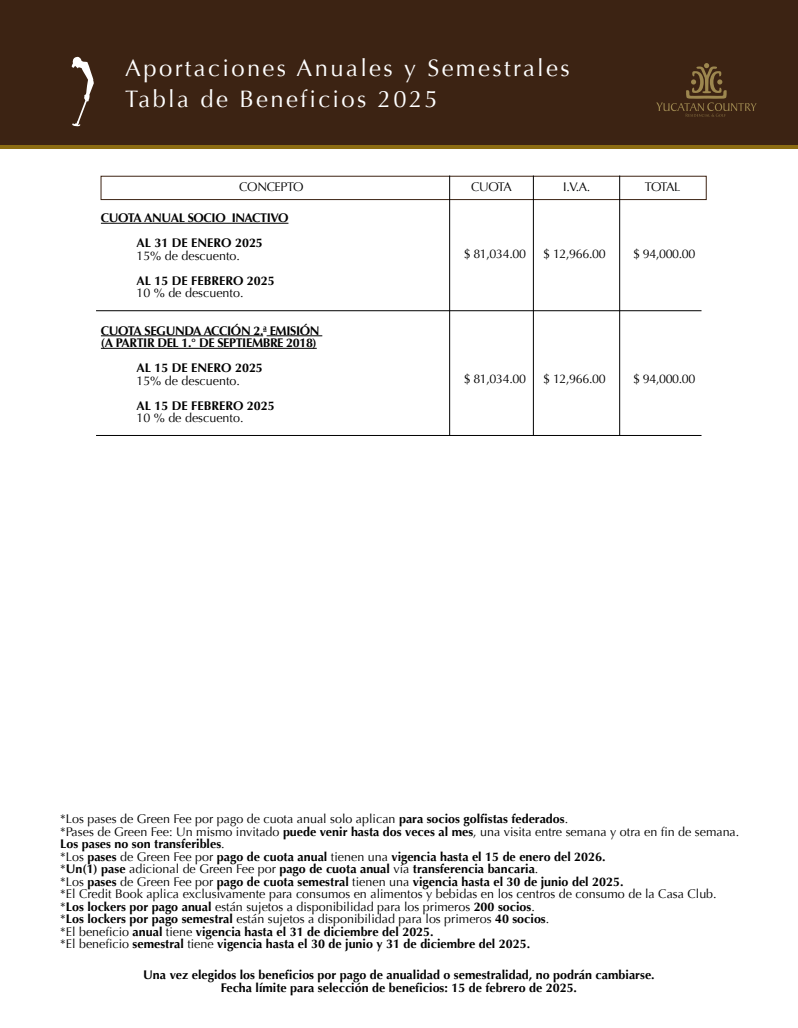
<style>
.page{position:relative;width:798px;height:1028px;background:#fff}
.page>*{position:absolute;margin:0;border:0;box-sizing:border-box;transform-origin:0 0}
.t1{font:23.75px/31.4px "Optima";letter-spacing:.1em;color:#fff}
.t2{font:12.5px/12.5px "Optima";color:#000}
.t3{font:700 12.5px/12.5px "Optima";color:#000;text-align:center}
.t4{font:700 12.5px/25px "Optima";letter-spacing:-.03em;color:#000}
.t5{font:12.5px "Optima";letter-spacing:-.03em;color:#000}
.s1{font-weight:700}
</style>
<div class="page">
<div style="left:0;top:0;width:797px;height:145px;background:#3c2313"></div>
<hr style="left:0;top:145px;width:797px;height:4px;background:#8c6c12">
<svg style="left:72px;top:57px;width:22px;height:69px"></svg>
<svg style="left:656px;top:63px;width:100px;height:54px"></svg>
<hr style="left:101px;top:223px;width:187px;height:1px;background:#000">
<hr style="left:96px;top:310px;width:605px;height:1px;background:#000">
<div style="left:101px;top:176px;width:605px;height:24px;border:1px solid #3c2313"></div>
<hr style="left:533px;top:175px;width:1px;height:260px;background:#000">
<hr style="left:619px;top:175px;width:1px;height:260px;background:#000">
<hr style="left:101px;top:335px;width:162px;height:1px;background:#000">
<hr style="left:266px;top:335px;width:56px;height:1px;background:#000">
<hr style="left:101px;top:348px;width:215px;height:1px;background:#000">
<hr style="left:96px;top:435px;width:605px;height:1px;background:#000">
<hr style="left:449px;top:175px;width:1px;height:260px;background:#000">
<h1 class="t1" style="left:125px;top:53px;width:446px">Aportaciones Anuales y Semestrales<br>Tabla de Beneficios 2025</h1>
<p class="t5" style="left:239px;top:179px;width:66px">CONCEPTO</p>
<p class="t4" style="left:136px;top:205px;width:153px;text-indent:-35px">CUOTA ANUAL SOCIO INACTIVO<br>AL 31 DE ENERO 2025</p>
<p class="t2" style="left:136px;top:249px;width:105px">15% de descuento.</p>
<p class="t3" style="left:136px;top:274px;width:140px">AL 15 DE FEBRERO 2025</p>
<p class="t2" style="left:136px;top:287px;width:108px">10 % de descuento.</p>
<p class="t4" style="left:101px;top:324px;width:220px;line-height:12.5px">CUOTA SEGUNDA ACCIÓN 2.<sup>a</sup> EMISIÓN (A PARTIR DEL 1.° DE SEPTIEMBRE 2018)</p>
<p class="t3" style="left:136px;top:362px;width:128px">AL 15 DE ENERO 2025</p>
<p class="t2" style="left:136px;top:374px;width:105px">15% de descuento.</p>
<p class="t3" style="left:136px;top:399px;width:140px">AL 15 DE FEBRERO 2025</p>
<p class="t2" style="left:136px;top:412px;width:108px">10 % de descuento.</p>
<p class="t2" style="left:471px;top:181px;width:42px">CUOTA</p>
<p class="t2" style="left:563px;top:181px;width:29px">I.V.A.</p>
<p class="t2" style="left:644px;top:181px;width:37px">TOTAL</p>
<p class="t2" style="left:463px;top:248px;width:64px">$ 81,034.00</p>
<p class="t2" style="left:543px;top:248px;width:64px">$ 12,966.00</p>
<p class="t2" style="left:633px;top:248px;width:64px">$ 94,000.00</p>
<p class="t2" style="left:463px;top:372px;width:64px">$ 81,034.00</p>
<p class="t2" style="left:543px;top:372px;width:64px">$ 12,966.00</p>
<p class="t2" style="left:633px;top:372px;width:64px">$ 94,000.00</p>
<p class="t2" style="left:60px;top:813px;width:680px">*Los pases de Green Fee por pago de cuota anual solo aplican <span class="s1">para socios golfistas federados</span>.<br>*Pases de Green Fee: Un mismo invitado <span class="s1">puede venir hasta dos veces al mes</span>, una visita entre semana y otra en fin de semana.<br><span class="s1">Los pases no son transferibles</span>.<br>*Los <span class="s1">pases</span> de Green Fee por <span class="s1">pago de cuota anual</span> tienen una <span class="s1">vigencia hasta el 15 de enero del 2026.<br></span>*<span class="s1">Un(1) pase</span> adicional de Green Fee por <span class="s1">pago de cuota anual</span> vía <span class="s1">transferencia bancaria</span>.<br>*Los <span class="s1">pases</span> de Green Fee por <span class="s1">pago de cuota semestral</span> tienen una <span class="s1">vigencia hasta el 30 de junio del 2025.<br></span>*El Credit Book aplica exclusivamente para consumos en alimentos y bebidas en los centros de consumo de la Casa Club. *<span class="s1">Los lockers por pago anual</span> están sujetos a disponibilidad para los primeros <span class="s1">200 socios</span>.<br>*<span class="s1">Los lockers por pago semestral</span> están sujetos a disponibilidad para los primeros <span class="s1">40 socios</span>.<br>*El beneficio <span class="s1">anual</span> tiene <span class="s1">vigencia hasta el 31 de diciembre del 2025.<br></span>*El beneficio <span class="s1">semestral</span> tiene <span class="s1">vigencia hasta el 30 de junio y 31 de diciembre del 2025.</span></p>
<p class="t3" style="left:143px;top:969px;width:513px">Una vez elegidos los beneficios por pago de anualidad o semestralidad, no podrán cambiarse.<br>Fecha límite para selección de beneficios: 15 de febrero de 2025.</p>
</div>
